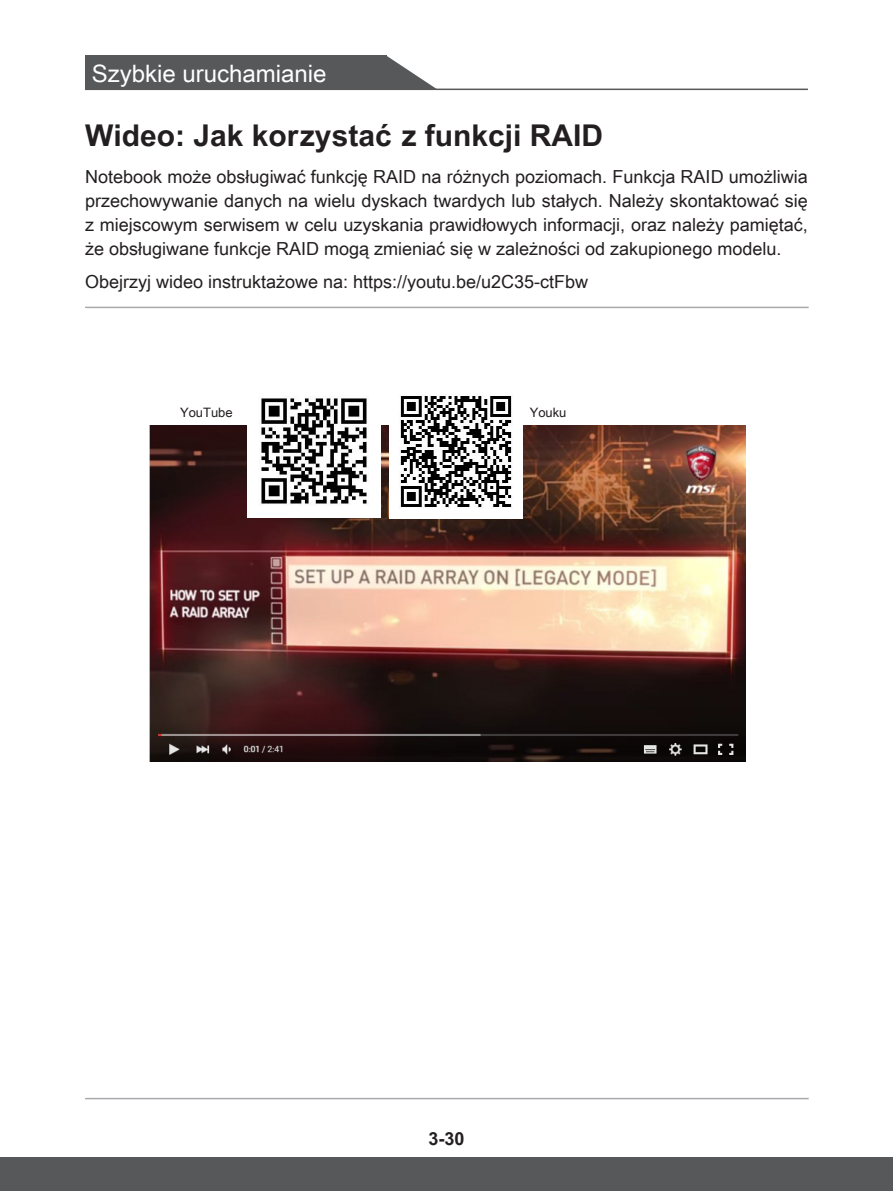
<style>
.page{position:relative;width:893px;height:1191px;background:#fff}
.page>*{position:absolute;margin:0;border:0;box-sizing:border-box;transform-origin:0 0}
.t1{font:700 30px "Arial Unicode MS";color:#231f20}
.t2{font:24px "Arial Unicode MS";color:#fff}
.t3{font:18px/24px "Arial Unicode MS";color:#231f20;text-align:justify}
.t4{font:700 18px "Arial Unicode MS";color:#231f20}
.t5{font:12.9px "Arial Unicode MS";color:#231f20}
</style>
<div class="page">
<div style="left:85px;top:56px;width:301px;height:34px;background:#57585a"></div>
<svg style="left:386px;top:56px;width:52px;height:33px"></svg>
<hr style="left:85px;top:89px;width:723px;height:1px;background:#57585a">
<div style="left:0;top:1157px;width:893px;height:34px;background:#57585a"></div>
<hr style="left:85px;top:307px;width:724px;height:1px;background:#a8a9ad">
<hr style="left:85px;top:1097px;width:724px;height:2px;background:#a8a9ad">
<img style="left:149px;top:426px;width:596px;height:335px">
<img style="left:389px;top:396px;width:134px;height:122px">
<img style="left:247px;top:397px;width:133px;height:121px">
<h2 class="t2" style="left:92px;top:56px;width:236px">Szybkie uruchamianie</h2>
<h1 class="t1" style="left:85px;top:113px;width:520px">Wideo: Jak korzystać z funkcji RAID</h1>
<p class="t3" style="left:85px;top:164px;width:724px">Notebook może obsługiwać funkcję RAID na różnych poziomach. Funkcja RAID umożliwia przechowywanie danych na wielu dyskach twardych lub stałych. Należy skontaktować się z miejscowym serwisem w celu uzyskania prawidłowych informacji, oraz należy pamiętać, że obsługiwane funkcje RAID mogą zmieniać się w zależności od zakupionego modelu.</p>
<p class="t3" style="left:85px;top:269px;width:505px">Obejrzyj wideo instruktażowe na: https://youtu.be/u2C35-ctFbw</p>
<p class="t5" style="left:180px;top:403px;width:54px">YouTube</p>
<p class="t5" style="left:530px;top:403px;width:38px">Youku</p>
<p class="t4" style="left:428px;top:1125px;width:38px">3-30</p>
</div>
